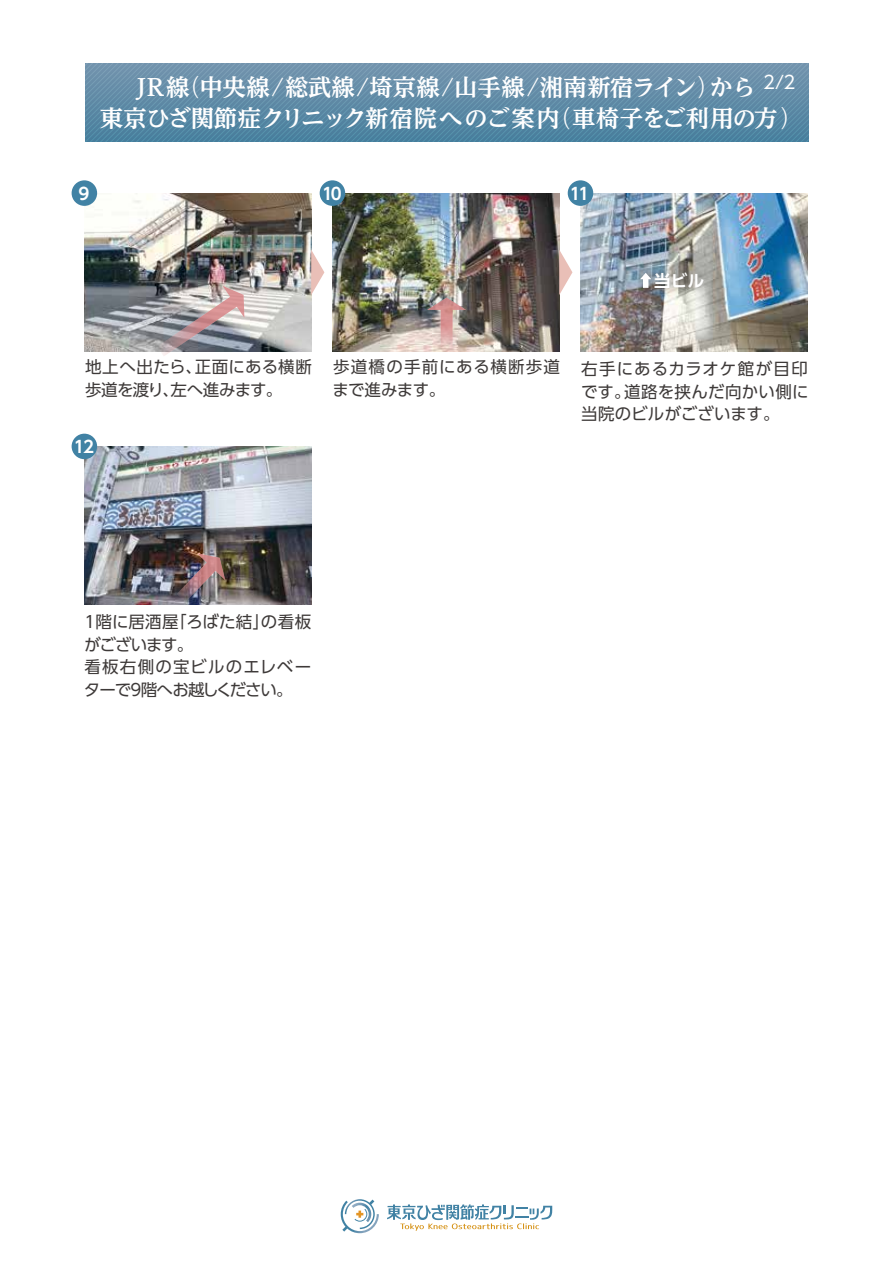
<style>
.page{position:relative;width:893px;height:1263px;background:#fff}
.page>*{position:absolute;margin:0;border:0;box-sizing:border-box;transform-origin:0 0}
.t1{font:700 23.4px/30.6px "UD Reimin Pro";letter-spacing:-.005em;color:#fff;text-align:center}
.t2{font:18px "UD Shin Go Pro";color:#fff}
.t3{font:16.5px/22.5px "UD Shin Go Pro";letter-spacing:-.005em;color:#3e3a39}
.t4{font:16.5px/22.5px "UD Shin Go Pro";letter-spacing:.015em;color:#3e3a39;text-align:justify}
.t5{font:16.5px/22.5px "UD Shin Go Pro";letter-spacing:-.01em;color:#3e3a39}
.t6{font:16.5px/22.5px "UD Shin Go Pro";letter-spacing:.04em;color:#3e3a39}
.t7{font:700 16.5px "UD Shin Go Pro De";letter-spacing:-.1em;color:#fff}
.s1{font-weight:300}
</style>
<div class="page">
<img style="left:580px;top:193px;width:227px;height:159px">
<img style="left:641px;top:260px;width:76px;height:46px">
<img style="left:627px;top:260px;width:37px;height:41px">
<svg style="left:640px;top:273px;width:11px;height:15px"></svg>
<img style="left:332px;top:193px;width:227px;height:159px">
<svg style="left:441px;top:310px;width:12px;height:42px"></svg>
<svg style="left:427px;top:298px;width:39px;height:12px"></svg>
<img style="left:84px;top:446px;width:227px;height:159px">
<img style="left:177px;top:553px;width:48px;height:49px">
<img style="left:84px;top:193px;width:227px;height:159px">
<svg style="left:157px;top:286px;width:87px;height:70px;background:#aaa0a4"></svg>
<svg style="left:85px;top:64px;width:723px;height:78px;background:#608ca7"></svg>
<div style="left:320px;top:180px;width:25px;height:26px;background:#4182a4;border-radius:50%"></div>
<div style="left:72px;top:180px;width:25px;height:26px;background:#4182a4;border-radius:50%"></div>
<div style="left:568px;top:180px;width:25px;height:26px;background:#4182a4;border-radius:50%"></div>
<svg style="left:559px;top:250px;width:13px;height:45px"></svg>
<svg style="left:311px;top:250px;width:13px;height:45px"></svg>
<svg style="left:387px;top:1204px;width:165px;height:27px"></svg>
<svg style="left:341px;top:1199px;width:38px;height:34px"></svg>
<div style="left:72px;top:434px;width:25px;height:25px;background:#4182a4;border-radius:50%"></div>
<p class="t2" style="left:763px;top:67px;width:34px">2/2</p>
<p class="t1" style="left:100px;top:72px;width:704px">JR線<span class="s1">（</span>中央線/総武線/埼京線/山手線/湘南新宿ライン<span class="s1">）</span>から<br>東京ひざ関節症クリニック新宿院へのご案内<span class="s1">（</span>車椅子をご利用の方<span class="s1">）</span></p>
<p class="t7" style="left:78px;top:180px;width:12px">9</p>
<p class="t7" style="left:322px;top:180px;width:21px">10</p>
<p class="t7" style="left:570px;top:180px;width:21px">11</p>
<p class="t7" style="left:654px;top:268px;width:52px">当ビル</p>
<p class="t5" style="left:85px;top:355px;width:228px">地上へ出たら、正面にある横断歩道を渡り、左へ進みます。</p>
<p class="t6" style="left:333px;top:355px;width:229px">歩道橋の手前にある横断歩道まで進みます。</p>
<p class="t4" style="left:581px;top:357px;width:229px">右手にあるカラオケ館が目印です。道路を挟んだ向かい側に当院のビルがございます。</p>
<p class="t7" style="left:74px;top:434px;width:22px">12</p>
<p class="t3" style="left:84px;top:610px;width:229px">1階に居酒屋「ろばた結」の看板がございます。<br>看板右側の宝ビルのエレベーターで9階へお越しください。</p>
</div>
